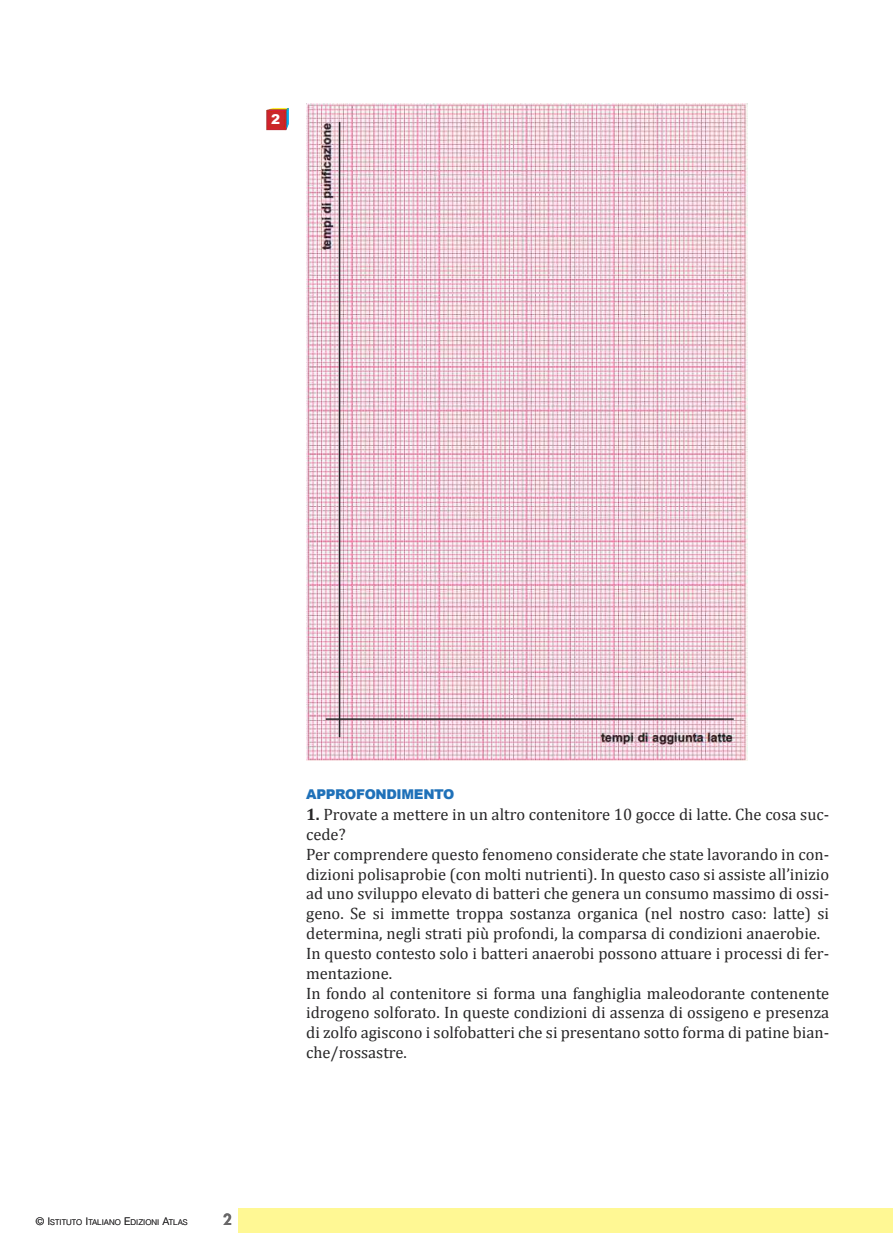
<style>
.page{position:relative;width:893px;height:1234px;background:#fff}
.page>*{position:absolute;margin:0;border:0;box-sizing:border-box;transform-origin:0 0}
.t1{font:16.5px/19.8px "Cambria";color:#272627}
.t2{font:800 15px "Futura";color:#686768}
.t3{font:900 13.5px "Arial";letter-spacing:-.025em;color:#1f71b9}
.t4{font:900 13.5px "Arial";color:#fff}
.t5{font:300 7.8px "Helvetica";color:#272627}
.s1{font-size:10.5px}
.s2{font-weight:700}
</style>
<div class="page">
<div style="left:238px;top:1208px;width:654px;height:24px;background:#fff894"></div>
<img style="left:266px;top:108px;width:23px;height:22px">
<img style="left:306px;top:104px;width:441px;height:656px">
<hr style="left:339px;top:122px;width:1px;height:615px;background:#272627">
<hr style="left:326px;top:718px;width:408px;height:1px;background:#272627">
<p class="t4" style="left:271px;top:109px;width:11px">2</p>
<p class="t5" style="left:36px;top:1218px;width:153px"><span class="s1">© I</span>STITUTO <span class="s1">I</span>TALIANO <span class="s1">E</span>DIZIONI <span class="s1">A</span>TLAS</p>
<p class="t2" style="left:223px;top:1211px;width:10px">2</p>
<p class="t3" style="left:306px;top:784px;width:150px">APPROFONDIMENTO</p>
<p class="t1" style="left:306px;top:804px;width:525px"><span class="s2">1.</span> Provate a mettere in un altro contenitore 10 gocce di latte. Che cosa suc&shy;cede?<br>Per comprendere questo fenomeno considerate che state lavorando in con&shy;dizioni polisaprobie (con molti nutrienti). In questo caso si assiste all’inizio ad uno sviluppo elevato di batteri che genera un consumo massimo di ossi&shy;geno. Se si immette troppa sostanza organica (nel nostro caso: latte) si determina, negli strati più profondi, la comparsa di condizioni anaerobie.<br>In questo contesto solo i batteri anaerobi possono attuare i processi di fer&shy;mentazione.<br>In fondo al contenitore si forma una fanghiglia maleodorante contenente idrogeno solforato. In queste condizioni di assenza di ossigeno e presenza di zolfo agiscono i solfobatteri che si presentano sotto forma di patine bian&shy;che/rossastre.</p>
</div>
